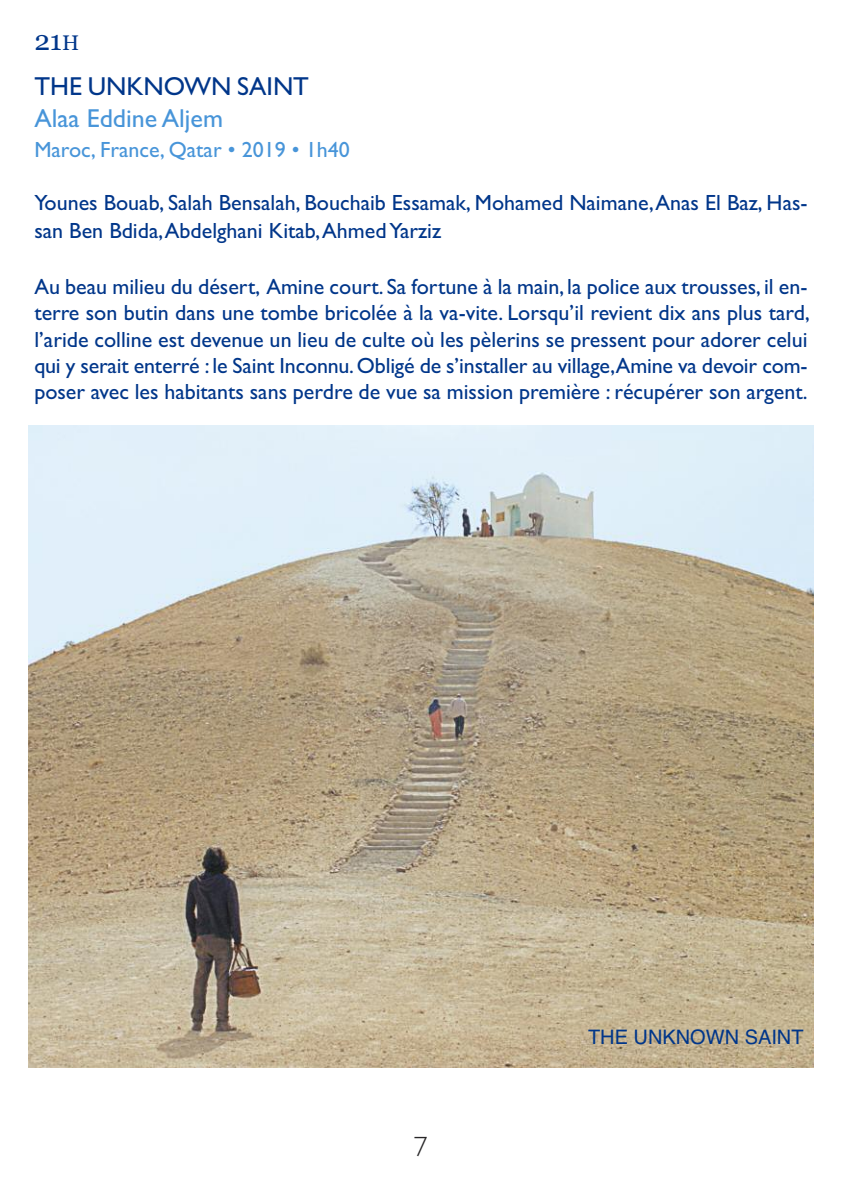
<style>
.page{position:relative;width:842px;height:1191px;background:#fff}
.page>*{position:absolute;margin:0;border:0;box-sizing:border-box;transform-origin:0 0}
.t1{font:28px "Georgia";color:#00368a}
.t2{font:300 28px "Gill Sans";color:#272627}
.t3{font:26px "Gill Sans";color:#00368a}
.t4{font:26px "Gill Sans";color:#4895d9}
.t5{font:22px/26.4px "Gill Sans";color:#00368a}
.t6{font:22px "Gill Sans";color:#4895d9}
.t7{font:20px "Helvetica";color:#00368a}
.s1{font-size:21px}
</style>
<div class="page">
<img style="left:28px;top:425px;width:786px;height:642px">
<p class="t1" style="left:34px;top:23px;width:46px">21<span class="s1">H</span></p>
<p class="t3" style="left:34px;top:71px;width:276px">THE UNKNOWN SAINT</p>
<p class="t4" style="left:34px;top:103px;width:190px">Alaa Eddine Aljem</p>
<p class="t6" style="left:34px;top:136px;width:317px">Maroc, France, Qatar • 2019 • 1h40</p>
<p class="t5" style="left:34px;top:188px;width:775px;line-height:28.6px">Younes Bouab, Salah Bensalah, Bouchaib Essamak, Mohamed Naimane,Anas El Baz, Has&shy;san Ben Bdida,Abdelghani Kitab,AhmedYarziz</p>
<p class="t5" style="left:34px;top:273px;width:777px;text-align:justify">Au beau milieu du désert, Amine court. Sa fortune à la main, la police aux trousses, il en&shy;terre son butin dans une tombe bricolée à la va-vite. Lorsqu’il revient dix ans plus tard, l’aride colline est devenue un lieu de culte où les pèlerins se pressent pour adorer celui qui y serait enterré : le Saint Inconnu.Obligé de s’installer au village,Amine va devoir com&shy;poser avec les habitants sans perdre de vue sa mission première : récupérer son argent.</p>
<p class="t2" style="left:414px;top:1130px;width:15px">7</p>
<p class="t7" style="left:588px;top:1025px;width:217px">THE UNKNOWN SAINT</p>
</div>
